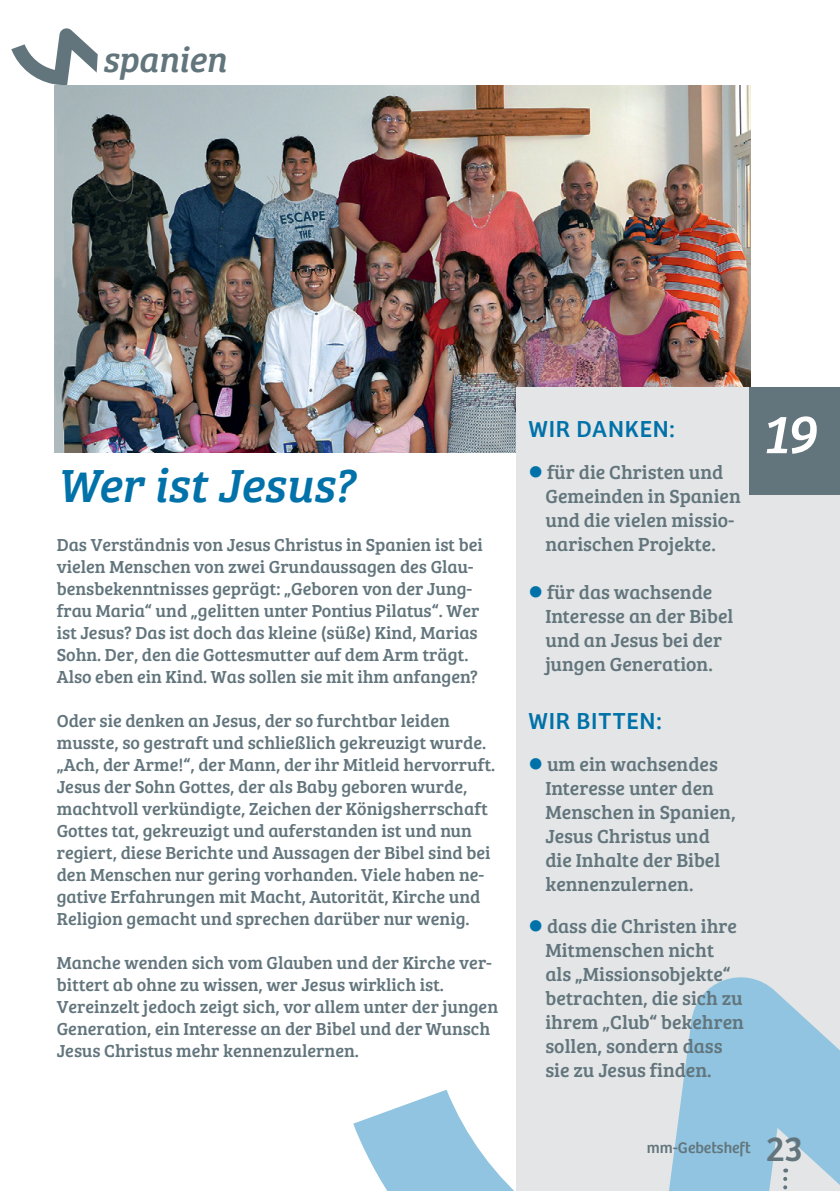
<style>
.page{position:relative;width:840px;height:1191px;background:#fff}
.page>*{position:absolute;margin:0;border:0;box-sizing:border-box;transform-origin:0 0}
.t1{font:italic 56px "Bree Serif";color:#fff}
.t2{font:italic 48px "Bree Serif";letter-spacing:-.005em;color:#0072a9}
.t3{font:italic 36px "Bree Serif";letter-spacing:-.015em;color:#62757c}
.t4{font:36px "Bree";color:#62757c}
.t5{font:24px "Bree";letter-spacing:.03em;color:#0072a9}
.t6{font:19.6px/24px "Bree Serif";color:#62757c}
.t7{font:18px/22px "Bree Serif";color:#62757c}
.t8{font:16px "Bree";color:#62757c}
.s1{color:#0072a9}
</style>
<div class="page">
<img style="left:54px;top:85px;width:696px;height:367px">
<div style="left:516px;top:387px;width:323px;height:804px;background:#e3e5e6"></div>
<svg style="left:353px;top:977px;width:486px;height:214px"></svg>
<svg style="left:782px;top:1178px;width:4px;height:13px"></svg>
<div style="left:748px;top:387px;width:91px;height:108px;background:#62757c"></div>
<svg style="left:11px;top:28px;width:87px;height:57px"></svg>
<h3 class="t3" style="left:102px;top:32px;width:126px">spanien</h3>
<h2 class="t2" style="left:57px;top:449px;width:298px">Wer ist Jesus?</h2>
<p class="t7" style="left:57px;top:533px;width:427px">Das Verständnis von Jesus Christus in Spanien ist bei vielen Menschen von zwei Grundaussagen des Glau&shy;bensbekenntnisses geprägt: „Geboren von der Jung&shy;frau Maria“ und „gelitten unter Pontius Pilatus“. Wer ist Jesus? Das ist doch das kleine (süße) Kind, Marias Sohn. Der, den die Gottesmutter auf dem Arm trägt.<br>Also eben ein Kind. Was sollen sie mit ihm anfangen?</p>
<p class="t7" style="left:57px;top:709px;width:440px">Oder sie denken an Jesus, der so furchtbar leiden musste, so gestraft und schließlich gekreuzigt wurde. „Ach, der Arme!“, der Mann, der ihr Mitleid hervorruft.<br>Jesus der Sohn Gottes, der als Baby geboren wurde, machtvoll verkündigte, Zeichen der Königsherrschaft Gottes tat, gekreuzigt und auferstanden ist und nun regiert, diese Berichte und Aussagen der Bibel sind bei den Menschen nur gering vorhanden. Viele haben ne&shy;gative Erfahrungen mit Macht, Autorität, Kirche und Religion gemacht und sprechen darüber nur wenig.</p>
<p class="t7" style="left:57px;top:950px;width:442px">Manche wenden sich vom Glauben und der Kirche ver&shy;bittert ab ohne zu wissen, wer Jesus wirklich ist.<br>Vereinzelt jedoch zeigt sich, vor allem unter der jungen Generation, ein Interesse an der Bibel und der Wunsch Jesus Christus mehr kennenzulernen.</p>
<h3 class="t5" style="left:528px;top:415px;width:148px">WIR DANKEN:</h3>
<p class="t6" style="left:545px;top:459px;width:197px;text-indent:-17px"><span class="s1">●</span> für die Christen und<br>Gemeinden in Spanien und die vielen missio&shy;narischen Projekte.</p>
<p class="t6" style="left:545px;top:579px;width:189px;text-indent:-17px"><span class="s1">●</span> für das wachsende<br>Interesse an der Bibel und an Jesus bei der jungen Generation.</p>
<h3 class="t5" style="left:528px;top:707px;width:135px">WIR BITTEN:</h3>
<p class="t6" style="left:545px;top:751px;width:192px;text-indent:-17px"><span class="s1">●</span> um ein wachsendes<br>Interesse unter den<br>Menschen in Spanien,<br>Jesus Christus und die Inhalte der Bibel kennenzulernen.</p>
<p class="t6" style="left:545px;top:913px;width:200px;text-indent:-17px"><span class="s1">●</span> dass die Christen ihre<br>Mitmenschen nicht als „Missionsobjekte“ betrachten, die sich zu ihrem „Club“ bekehren sollen, sondern dass sie zu Jesus finden.</p>
<h1 class="t1" style="left:762px;top:391px;width:55px">19</h1>
<p class="t8" style="left:646px;top:1138px;width:105px">mm-Gebetsheft</p>
<h3 class="t4" style="left:765px;top:1127px;width:38px">23</h3>
</div>
